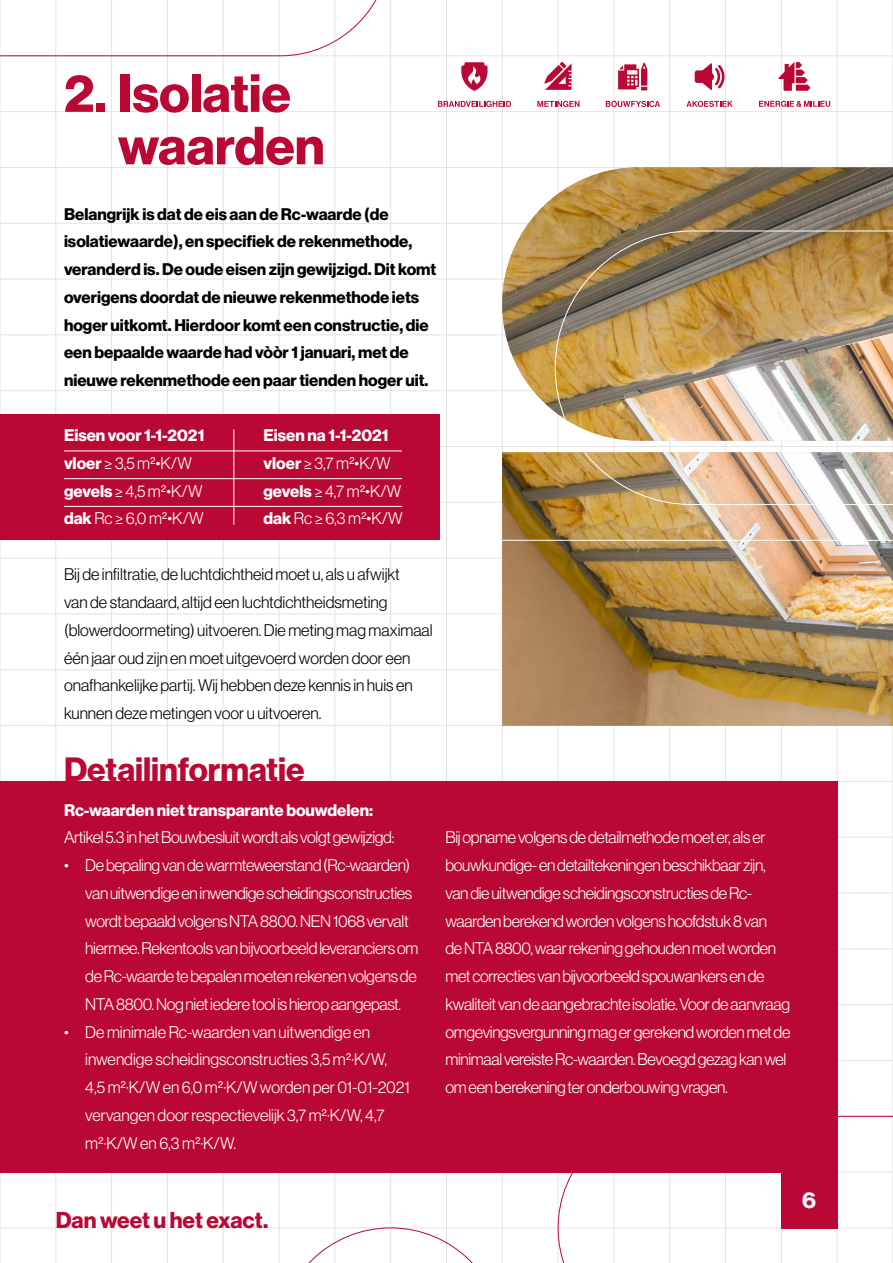
<style>
.page{position:relative;width:893px;height:1263px;background:#fff}
.page>*{position:absolute;margin:0;border:0;box-sizing:border-box;transform-origin:0 0}
.t1{font:52.5px/52.5px "N Haas Grotesk DS Pro 75 Bd";color:#ba0834}
.t2{font:33px "N Haas Grotesk DS Pro 75 Bd";color:#ba0834}
.t3{font:22.5px "N Haas Grotesk DS Pro 75 Bd";letter-spacing:-.005em;color:#ba0834}
.t4{font:22.5px "N Haas Grotesk DS Pro 75 Bd";color:#fff}
.t5{font:16.5px/27.8px "N Haas Grotesk DS Pro 45 Lt";letter-spacing:-.02em;color:#fff}
.t6{font:16.5px/27.8px "N Haas Grotesk DS Pro 75 Bd";color:#000}
.t7{font:16.5px/27.8px "N Haas Grotesk DS Pro 45 Lt";color:#000}
.t8{font:16.5px/27.8px "N Haas Grotesk DS Pro 45 Lt";color:#fff}
.t9{font:16.5px "N Haas Grotesk DS Pro 75 Bd";color:#fff}
.s1{font-family:"N Haas Grotesk DS Pro 75 Bd"}
</style>
<div class="page">
<hr style="left:56px;top:0;width:1px;height:1263px;background:#e3e3e3">
<hr style="left:111px;top:0;width:1px;height:1263px;background:#e3e3e3">
<hr style="left:167px;top:0;width:1px;height:1263px;background:#e3e3e3">
<hr style="left:0;top:0;width:1px;height:1263px;background:#e3e3e3">
<hr style="left:223px;top:0;width:1px;height:1263px;background:#e3e3e3">
<hr style="left:279px;top:0;width:1px;height:1263px;background:#e3e3e3">
<hr style="left:335px;top:0;width:1px;height:1263px;background:#e3e3e3">
<hr style="left:390px;top:0;width:1px;height:1263px;background:#e3e3e3">
<hr style="left:446px;top:0;width:1px;height:1263px;background:#e3e3e3">
<hr style="left:502px;top:0;width:1px;height:1263px;background:#e3e3e3">
<hr style="left:558px;top:0;width:1px;height:1263px;background:#e3e3e3">
<hr style="left:614px;top:0;width:1px;height:1263px;background:#e3e3e3">
<hr style="left:669px;top:0;width:1px;height:1263px;background:#e3e3e3">
<hr style="left:725px;top:0;width:1px;height:1263px;background:#e3e3e3">
<hr style="left:781px;top:0;width:1px;height:1263px;background:#e3e3e3">
<hr style="left:837px;top:0;width:1px;height:1263px;background:#e3e3e3">
<hr style="left:892px;top:0;width:1px;height:1263px;background:#e3e3e3">
<hr style="left:0;top:56px;width:893px;height:1px;background:#e3e3e3">
<hr style="left:0;top:111px;width:893px;height:1px;background:#e3e3e3">
<hr style="left:0;top:167px;width:893px;height:1px;background:#e3e3e3">
<hr style="left:0;top:223px;width:893px;height:1px;background:#e3e3e3">
<hr style="left:0;top:279px;width:893px;height:1px;background:#e3e3e3">
<hr style="left:0;top:335px;width:893px;height:1px;background:#e3e3e3">
<hr style="left:0;top:390px;width:893px;height:1px;background:#e3e3e3">
<hr style="left:0;top:446px;width:893px;height:1px;background:#e3e3e3">
<hr style="left:0;top:502px;width:893px;height:1px;background:#e3e3e3">
<hr style="left:0;top:558px;width:893px;height:1px;background:#e3e3e3">
<hr style="left:0;top:614px;width:893px;height:1px;background:#e3e3e3">
<hr style="left:0;top:669px;width:893px;height:1px;background:#e3e3e3">
<hr style="left:0;top:725px;width:893px;height:1px;background:#e3e3e3">
<hr style="left:0;top:781px;width:893px;height:1px;background:#e3e3e3">
<hr style="left:0;top:837px;width:893px;height:1px;background:#e3e3e3">
<hr style="left:0;top:893px;width:893px;height:1px;background:#e3e3e3">
<hr style="left:0;top:948px;width:893px;height:1px;background:#e3e3e3">
<hr style="left:0;top:1004px;width:893px;height:1px;background:#e3e3e3">
<hr style="left:0;top:1060px;width:893px;height:1px;background:#e3e3e3">
<hr style="left:0;top:1172px;width:893px;height:1px;background:#e3e3e3">
<hr style="left:0;top:1228px;width:893px;height:1px;background:#e3e3e3">
<svg style="left:0;top:0;width:390px;height:56px"></svg>
<svg style="left:558px;top:1116px;width:335px;height:147px"></svg>
<svg style="left:279px;top:1227px;width:223px;height:36px"></svg>
<svg style="left:695px;top:63px;width:29px;height:27px"></svg>
<svg style="left:686px;top:101px;width:47px;height:6px"></svg>
<svg style="left:618px;top:63px;width:29px;height:27px"></svg>
<svg style="left:606px;top:101px;width:54px;height:6px"></svg>
<svg style="left:759px;top:101px;width:71px;height:6px"></svg>
<svg style="left:778px;top:62px;width:32px;height:29px"></svg>
<svg style="left:537px;top:101px;width:42px;height:6px"></svg>
<svg style="left:544px;top:62px;width:28px;height:28px"></svg>
<svg style="left:461px;top:62px;width:27px;height:29px"></svg>
<svg style="left:438px;top:101px;width:73px;height:6px"></svg>
<div style="left:781px;top:1172px;width:56px;height:56px;background:#ba0834"></div>
<div style="left:0;top:414px;width:439px;height:126px;background:#ba0834"></div>
<hr style="left:234px;top:429px;width:1px;height:96px;background:#fff">
<hr style="left:64px;top:451px;width:338px;height:1px;background:#fff">
<hr style="left:64px;top:478px;width:338px;height:1px;background:#fff">
<hr style="left:64px;top:506px;width:338px;height:1px;background:#fff">
<img style="left:502px;top:167px;width:391px;height:373px">
<img style="left:555px;top:231px;width:338px;height:274px">
<img style="left:502px;top:540px;width:391px;height:186px">
<div style="left:0;top:781px;width:837px;height:391px;background:#ba0834"></div>
<h1 class="t1" style="left:118px;top:68px;width:208px;text-indent:-54px">2. Isolatie waarden</h1>
<p class="t6" style="left:64px;top:200px;width:374px">Belangrijk is dat de eis aan de Rc-waarde (de isolatiewaarde), en specifiek de rekenmethode, veranderd is. De oude eisen zijn gewijzigd. Dit komt overigens doordat de nieuwe rekenmethode iets hoger uitkomt. Hierdoor komt een constructie, die een bepaalde waarde had vòòr 1 januari, met de nieuwe rekenmethode een paar tienden hoger uit.</p>
<p class="t9" style="left:64px;top:426px;width:142px">Eisen voor 1-1-2021</p>
<p class="t9" style="left:264px;top:426px;width:126px">Eisen na 1-1-2021</p>
<p class="t5" style="left:64px;top:449px;width:129px"><span class="s1">vloer</span> ≥ 3,5 m²•K/W</p>
<p class="t5" style="left:264px;top:449px;width:129px"><span class="s1">vloer</span> ≥ 3,7 m²•K/W</p>
<p class="t5" style="left:64px;top:477px;width:140px"><span class="s1">gevels</span> ≥ 4,5 m²•K/W</p>
<p class="t5" style="left:264px;top:477px;width:139px"><span class="s1">gevels</span> ≥ 4,7 m²•K/W</p>
<p class="t5" style="left:64px;top:505px;width:141px"><span class="s1">dak</span> Rc ≥ 6,0 m²•K/W</p>
<p class="t5" style="left:264px;top:505px;width:141px"><span class="s1">dak</span> Rc ≥ 6,3 m²•K/W</p>
<p class="t7" style="left:64px;top:561px;width:370px">Bij de infiltratie, de luchtdichtheid moet u, als u afwijkt<br>van de standaard, altijd een luchtdichtheidsmeting (blowerdoormeting) uitvoeren. Die meting mag maximaal één jaar oud zijn en moet uitgevoerd worden door een onafhankelijke partij. Wij hebben deze kennis in huis en kunnen deze metingen voor u uitvoeren.</p>
<h2 class="t2" style="left:64px;top:750px;width:242px">Detailinformatie</h2>
<p class="t9" style="left:64px;top:800px;width:311px">Rc-waarden niet transparante bouwdelen:</p>
<p class="t5" style="left:64px;top:824px;width:332px">Artikel 5.3 in het Bouwbesluit wordt als volgt gewijzigd:</p>
<p class="t5" style="left:85px;top:851px;width:335px;text-indent:-21px">• De bepaling van de warmteweerstand (Rc-waarden) van uitwendige en inwendige scheidingsconstructies wordt bepaald volgens NTA 8800. NEN 1068 vervalt hiermee. Rekentools van bijvoorbeeld leveranciers om de Rc-waarde te bepalen moeten rekenen volgens de NTA 8800. Nog niet iedere tool is hierop aangepast.</p>
<p class="t8" style="left:85px;top:1018px;width:326px;text-indent:-21px">• De minimale Rc-waarden van uitwendige en inwendige scheidingsconstructies 3,5 m²·K/W, 4,5 m²·K/W en 6,0 m²·K/W worden per 01-01-2021 vervangen door respectievelijk 3,7 m²·K/W, 4,7 m²·K/W en 6,3 m²·K/W.</p>
<p class="t5" style="left:445px;top:824px;width:346px">Bij opname volgens de detailmethode moet er, als er bouwkundige- en detailtekeningen beschikbaar zijn, van die uitwendige scheidingsconstructies de Rc&shy;waarden berekend worden volgens hoofdstuk 8 van<br>de NTA 8800, waar rekening gehouden moet worden met correcties van bijvoorbeeld spouwankers en de kwaliteit van de aangebrachte isolatie. Voor de aanvraag omgevingsvergunning mag er gerekend worden met de minimaal vereiste Rc-waarden. Bevoegd gezag kan wel om een berekening ter onderbouwing vragen.</p>
<h3 class="t3" style="left:56px;top:1207px;width:214px">Dan weet u het exact.</h3>
<h3 class="t4" style="left:802px;top:1187px;width:15px">6</h3>
</div>
